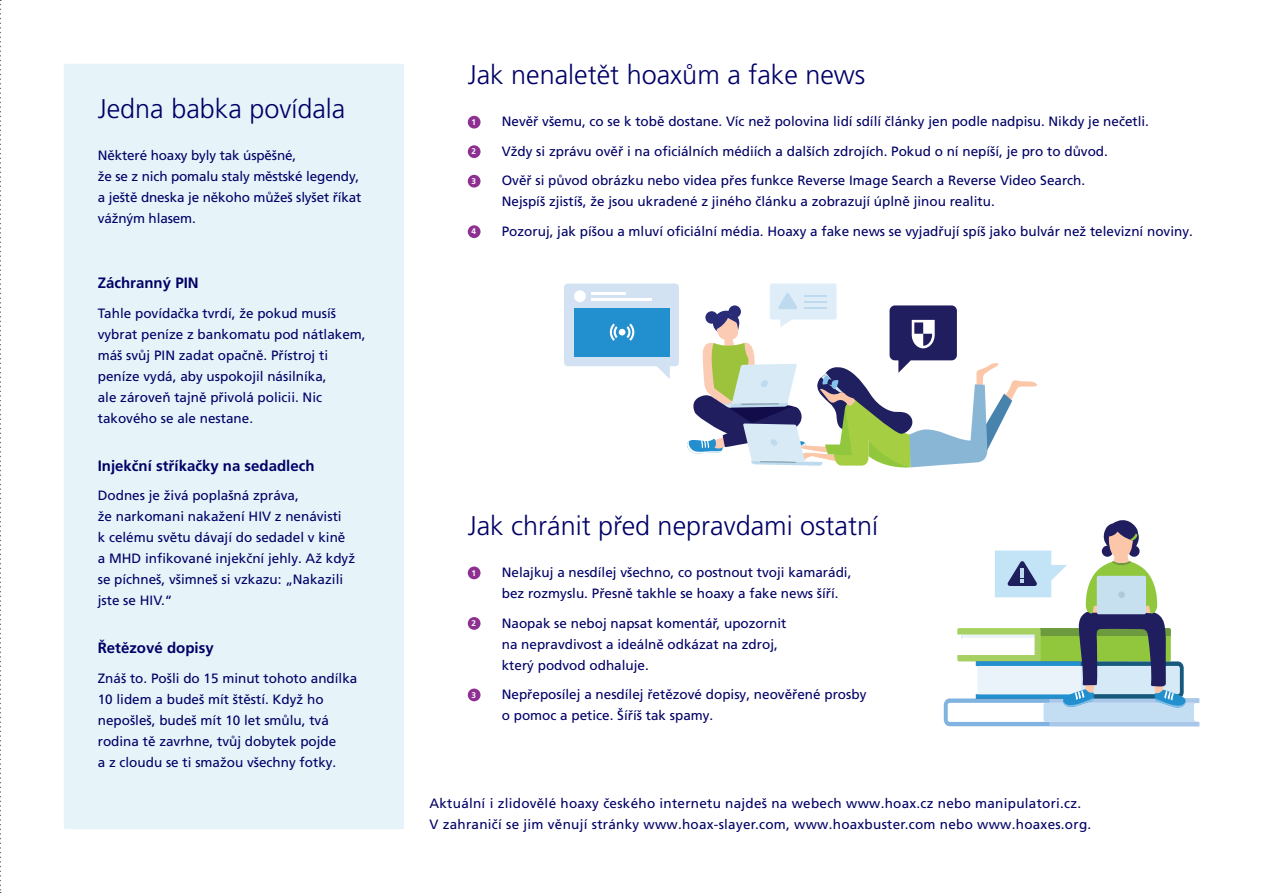
<style>
.page{position:relative;width:1263px;height:893px;background:#fff}
.page>*{position:absolute;margin:0;border:0;box-sizing:border-box;transform-origin:0 0}
.Subheadline_BLUE{font:300 27px "Frutiger LT Pro";color:#006}
.Chleba_BLUE_1{font:700 15px "Frutiger LT Pro";color:#006}
.Chleba_BLUE_1-2{font:13.5px/21px "Frutiger LT Pro";color:#006}
.Chleba_bigger_1{font:13.5px/21px "Frutiger LT Pro";letter-spacing:.02em;color:#006}
.Chleba_BLUE_1-3{font:700 8.25px "Frutiger LT Pro";color:#fff}
</style>
<div class="page">
<svg style="left:944px;top:520px;width:255px;height:206px"></svg>
<div style="left:468px;top:116px;width:12px;height:13px;background:#8d3092;border-radius:50%"></div>
<div style="left:468px;top:145px;width:12px;height:13px;background:#8d3092;border-radius:50%"></div>
<div style="left:468px;top:175px;width:12px;height:13px;background:#8d3092;border-radius:50%"></div>
<div style="left:468px;top:225px;width:12px;height:13px;background:#8d3092;border-radius:50%"></div>
<div style="left:468px;top:566px;width:12px;height:13px;background:#8d3092;border-radius:50%"></div>
<div style="left:468px;top:617px;width:12px;height:13px;background:#8d3092;border-radius:50%"></div>
<div style="left:468px;top:689px;width:12px;height:12px;background:#8d3092;border-radius:50%"></div>
<svg style="left:0;top:0;width:1px;height:893px"></svg>
<div style="left:64px;top:64px;width:340px;height:765px;background:#e6f4fa;border-radius:2px"></div>
<svg style="left:644px;top:366px;width:26px;height:13px"></svg>
<div style="left:564px;top:283px;width:115px;height:83px;background:#d2e2f3;border-radius:4px"></div>
<div style="left:574px;top:290px;width:12px;height:12px;background:#fff;border-radius:50%"></div>
<hr style="left:591px;top:298px;width:61px;height:2px;background:#fff">
<hr style="left:591px;top:292px;width:34px;height:2px;background:#fff">
<div style="left:574px;top:308px;width:96px;height:49px;background:#228fcf"></div>
<svg style="left:610px;top:323px;width:24px;height:18px"></svg>
<svg style="left:687px;top:283px;width:350px;height:185px"></svg>
<hr style="left:805px;top:301px;width:22px;height:2px;background:#bddaee">
<hr style="left:805px;top:295px;width:22px;height:2px;background:#bddaee">
<p class="Subheadline_BLUE" style="left:98px;top:93px;width:249px">Jedna babka povídala</p>
<p class="Chleba_BLUE_1-2" style="left:98px;top:145px;width:265px">Některé hoaxy byly tak úspěšné,<br>že se z nich pomalu staly městské legendy, a ještě dneska je někoho můžeš slyšet říkat vážným hlasem.</p>
<p class="Chleba_BLUE_1" style="left:98px;top:274px;width:102px">Záchranný PIN</p>
<p class="Chleba_BLUE_1-2" style="left:98px;top:303px;width:269px">Tahle povídačka tvrdí, že pokud musíš vybrat peníze z bankomatu pod nátlakem, máš svůj PIN zadat opačně. Přístroj ti peníze vydá, aby uspokojil násilníka,<br>ale zároveň tajně přivolá policii. Nic takového se ale nestane.</p>
<p class="Chleba_BLUE_1" style="left:98px;top:457px;width:218px">Injekční stříkačky na sedadlech</p>
<p class="Chleba_BLUE_1-2" style="left:98px;top:485px;width:259px">Dodnes je živá poplašná zpráva,<br>že narkomani nakažení HIV z nenávisti<br>k celému světu dávají do sedadel v kině a MHD infikované injekční jehly. Až když se píchneš, všimneš si vzkazu: „Nakazili jste se HIV.“</p>
<p class="Chleba_BLUE_1" style="left:98px;top:639px;width:117px">Řetězové dopisy</p>
<p class="Chleba_BLUE_1-2" style="left:98px;top:668px;width:261px">Znáš to. Pošli do 15 minut tohoto andílka 10 lidem a budeš mít štěstí. Když ho nepošleš, budeš mít 10 let smůlu, tvá rodina tě zavrhne, tvůj dobytek pojde<br>a z cloudu se ti smažou všechny fotky.</p>
<p class="Subheadline_BLUE" style="left:468px;top:59px;width:399px">Jak nenaletět hoaxům a fake news</p>
<p class="Chleba_BLUE_1-3" style="left:471px;top:117px;width:6px">1</p>
<p class="Chleba_BLUE_1-2" style="left:502px;top:111px;width:649px">Nevěř všemu, co se k tobě dostane. Víc než polovina lidí sdílí články jen podle nadpisu. Nikdy je nečetli.</p>
<p class="Chleba_BLUE_1-3" style="left:471px;top:147px;width:6px">2</p>
<p class="Chleba_BLUE_1-2" style="left:502px;top:141px;width:608px">Vždy si zprávu ověř i na oficiálních médiích a dalších zdrojích. Pokud o ní nepíší, je pro to důvod.</p>
<p class="Chleba_BLUE_1-3" style="left:471px;top:176px;width:6px">3</p>
<p class="Chleba_BLUE_1-2" style="left:502px;top:170px;width:585px">Ověř si původ obrázku nebo videa přes funkce Reverse Image Search a Reverse Video Search.<br>Nejspíš zjistíš, že jsou ukradené z jiného článku a zobrazují úplně jinou realitu.</p>
<p class="Chleba_BLUE_1-3" style="left:471px;top:227px;width:6px">4</p>
<p class="Chleba_BLUE_1-2" style="left:502px;top:221px;width:692px">Pozoruj, jak píšou a mluví oficiální média. Hoaxy a fake news se vyjadřují spíš jako bulvár než televizní noviny.</p>
<p class="Subheadline_BLUE" style="left:468px;top:510px;width:412px">Jak chránit před nepravdami ostatní</p>
<p class="Chleba_BLUE_1-3" style="left:471px;top:568px;width:6px">1</p>
<p class="Chleba_BLUE_1-2" style="left:502px;top:562px;width:351px">Nelajkuj a nesdílej všechno, co postnout tvoji kamarádi, bez rozmyslu. Přesně takhle se hoaxy a fake news šíří.</p>
<p class="Chleba_BLUE_1-3" style="left:471px;top:618px;width:6px">2</p>
<p class="Chleba_BLUE_1-2" style="left:502px;top:612px;width:286px">Naopak se neboj napsat komentář, upozornit na nepravdivost a ideálně odkázat na zdroj, který podvod odhaluje.</p>
<p class="Chleba_BLUE_1-3" style="left:471px;top:690px;width:6px">3</p>
<p class="Chleba_BLUE_1-2" style="left:502px;top:684px;width:366px">Nepřeposílej a nesdílej řetězové dopisy, neověřené prosby o pomoc a petice. Šíříš tak spamy.</p>
<p class="Chleba_bigger_1" style="left:429px;top:793px;width:663px">Aktuální i zlidovělé hoaxy českého internetu najdeš na webech www.hoax.cz nebo manipulatori.cz.<br>V zahraničí se jim věnují stránky www.hoax-slayer.com, www.hoaxbuster.com nebo www.hoaxes.org.</p>
</div>
